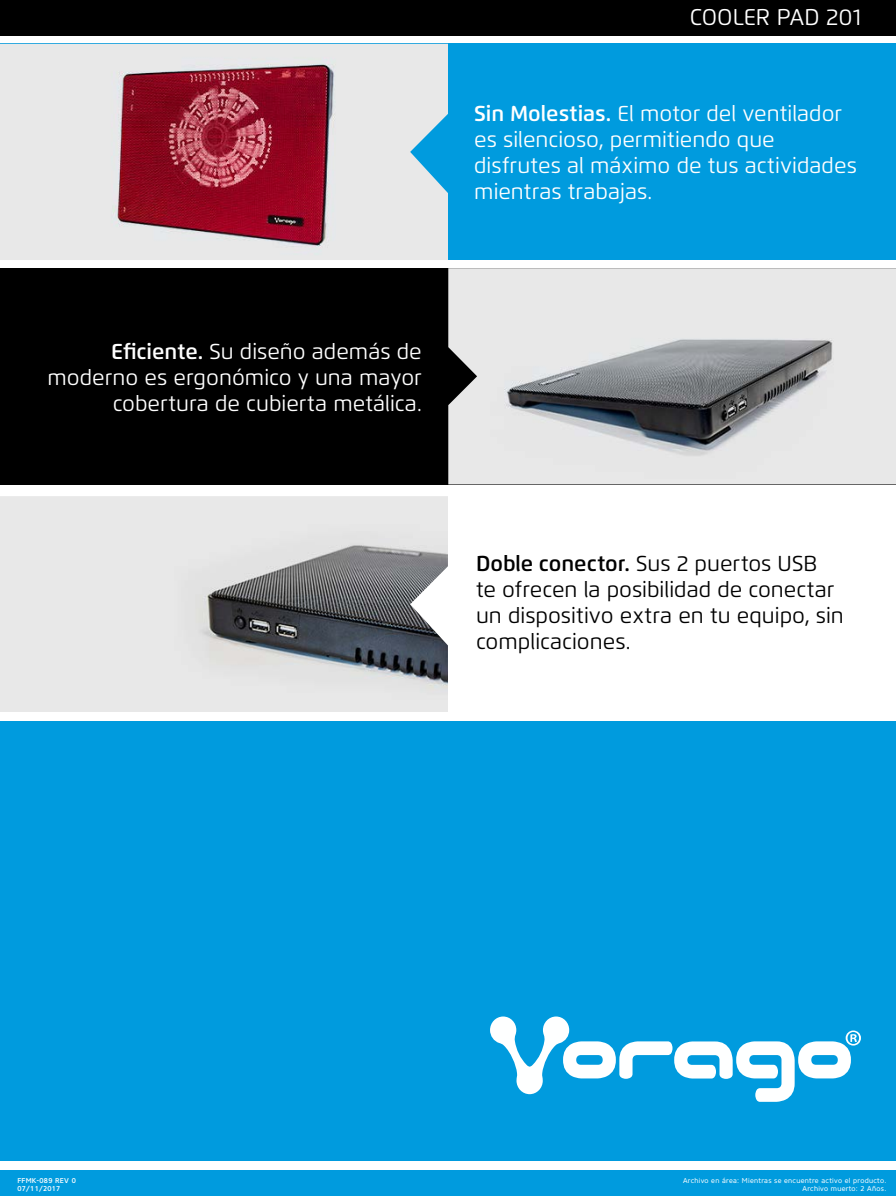
<style>
.page{position:relative;width:896px;height:1196px;background:#fff}
.page>*{position:absolute;margin:0;border:0;box-sizing:border-box;transform-origin:0 0}
.t1{font:22.75px "Flexo";color:#fff}
.t2{font:21.61px/25.9px "Flexo";color:#fff}
.t3{font:21.61px/25.9px "Flexo";color:#000}
.t4{font:7px/7.9px "Core Sans N45";letter-spacing:.04em;color:#fff;text-align:right}
.t5{font:500 7px/7.9px "Core Sans N55";letter-spacing:.04em;color:#fff}
.s1{font-weight:600}
</style>
<div class="page">
<div style="left:0;top:268px;width:895px;height:216px;background:#000"></div>
<div style="left:0;top:44px;width:896px;height:216px;background:#009bde"></div>
<div style="left:0;top:1170px;width:896px;height:25px;background:#009bde"></div>
<img style="left:0;top:44px;width:448px;height:216px">
<img style="left:0;top:496px;width:448px;height:216px">
<img style="left:448px;top:268px;width:448px;height:216px">
<div style="left:0;top:0;width:896px;height:35px;background:#000"></div>
<div style="left:0;top:720px;width:896px;height:440px;background:#009bde"></div>
<svg style="left:490px;top:1016px;width:371px;height:85px"></svg>
<p class="t1" style="left:690px;top:3px;width:173px">COOLER PAD 201</p>
<p class="t2" style="left:474px;top:101px;width:384px"><span class="s1">Sin Molestias.</span> El motor del ventilador es silencioso, permitiendo que disfrutes al máximo de tus actividades mientras trabajas.</p>
<p class="t2" style="left:47px;top:338px;width:376px;text-align:right"><span class="s1">Eficiente.</span> Su diseño además de moderno es ergonómico y una mayor cobertura de cubierta metálica.</p>
<p class="t3" style="left:476px;top:550px;width:369px"><span class="s1">Doble conector.</span> Sus 2 puertos USB<br>te ofrecen la posibilidad de conectar un dispositivo extra en tu equipo, sin complicaciones.</p>
<p class="t5" style="left:18px;top:1176px;width:60px">FFMK-089 REV 0<br>07/11/2017</p>
<p class="t4" style="left:683px;top:1176px;width:205px">Archivo en área: Mientras se encuentre activo el producto.<br>Archivo muerto: 2 Años.</p>
</div>
